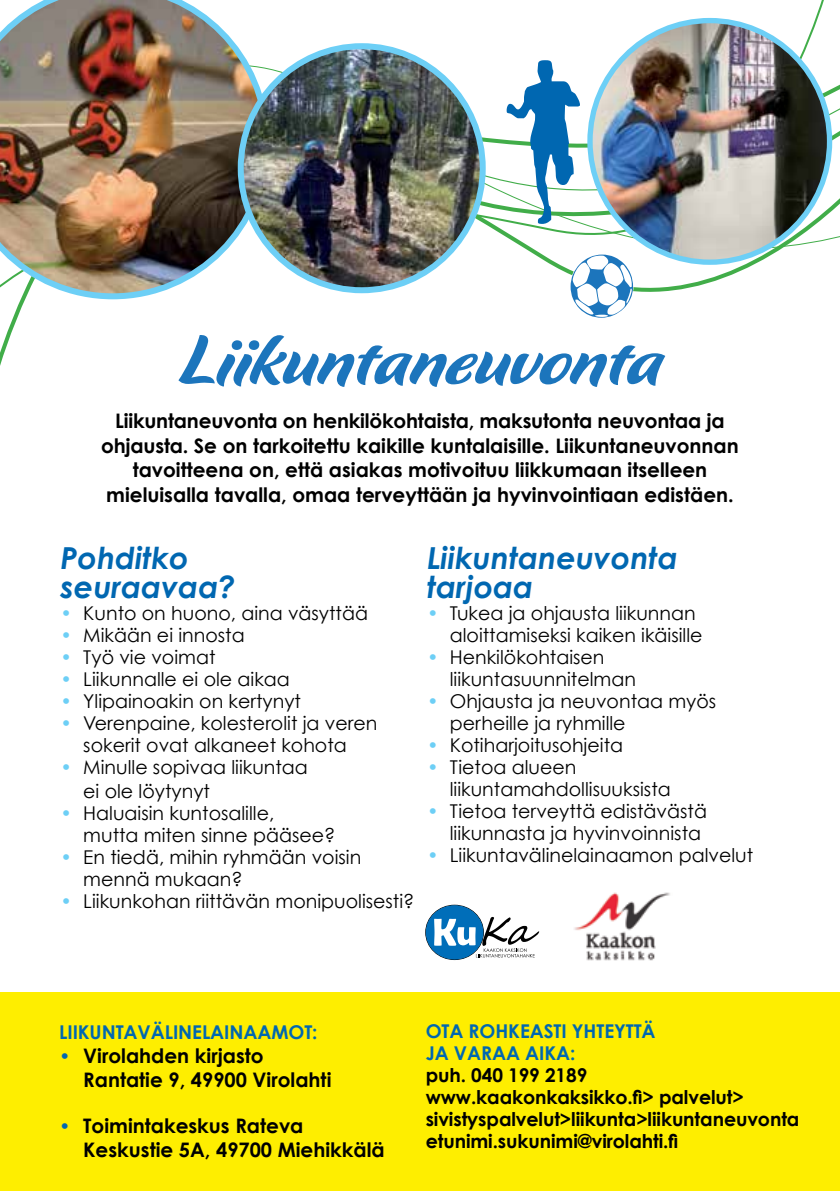
<style>
.page{position:relative;width:840px;height:1191px;background:#fff}
.page>*{position:absolute;margin:0;border:0;box-sizing:border-box;transform-origin:0 0}
.t1{font:500 72px "Flavour";color:#1c75bc}
.t2{font:italic 700 30.4px/29px "Century Gothic";color:#0067b1}
.t3{font:700 20px/24.8px "Century Gothic";color:#000}
.t4{font:19px/22px "Century Gothic";color:#000}
.t5{font:700 19px/22px "Century Gothic";letter-spacing:-.005em;color:#000}
.t6{font:700 19px/22px "Century Gothic";letter-spacing:-.005em;color:#0067b1}
.s1{color:#6dcff6}
.s2{font-size:19px;color:#0067b1}
</style>
<div class="page">
<div style="left:0;top:992px;width:839px;height:199px;background:#feee00"></div>
<svg style="left:0;top:0;width:839px;height:366px"></svg>
<img style="left:0;top:0;width:269px;height:299px">
<img style="left:589px;top:21px;width:240px;height:241px">
<div style="left:587px;top:18px;width:244px;height:247px;border:5px solid #6dcff6;border-radius:50%"></div>
<img style="left:240px;top:46px;width:242px;height:244px">
<div style="left:237px;top:43px;width:248px;height:250px;border:6px solid #6dcff6;border-radius:50%"></div>
<svg style="left:506px;top:60px;width:73px;height:164px"></svg>
<img style="left:574px;top:892px;width:96px;height:69px">
<svg style="left:425px;top:905px;width:114px;height:54px"></svg>
<svg style="left:570px;top:254px;width:62px;height:64px"></svg>
<h1 class="t1" style="left:178px;top:319px;width:485px">Liikuntaneuvonta</h1>
<p class="t3" style="left:101px;top:407px;width:638px;text-align:center">Liikuntaneuvonta on henkilökohtaista, maksutonta neuvontaa ja ohjausta. Se on tarkoitettu kaikille kuntalaisille. Liikuntaneuvonnan tavoitteena on, että asiakas motivoituu liikkumaan itselleen mieluisalla tavalla, omaa terveyttään ja hyvinvointiaan edistäen.</p>
<h2 class="t2" style="left:61px;top:542px;width:176px">Pohditko seuraavaa?</h2>
<p class="t4" style="left:61px;top:602px;width:309px"><span class="s1">•</span> Kunto on huono, aina väsyttää</p>
<p class="t4" style="left:61px;top:624px;width:185px"><span class="s1">•</span> Mikään ei innosta</p>
<p class="t4" style="left:61px;top:646px;width:156px"><span class="s1">•</span> Työ vie voimat</p>
<p class="t4" style="left:61px;top:668px;width:231px"><span class="s1">•</span> Liikunnalle ei ole aikaa</p>
<p class="t4" style="left:61px;top:690px;width:242px"><span class="s1">•</span> Ylipainoakin on kertynyt</p>
<p class="t4" style="left:61px;top:712px;width:318px;text-align:center"><span class="s1">•</span> Verenpaine, kolesterolit ja veren sokerit ovat alkaneet kohota</p>
<p class="t4" style="left:83px;top:755px;width:226px;line-height:24px;text-indent:-23px"><span class="s1">•</span> Minulle sopivaa liikuntaa ei ole löytynyt</p>
<p class="t4" style="left:83px;top:802px;width:253px;text-indent:-23px"><span class="s1">•</span> Haluaisin kuntosalille,<br>mutta miten sinne pääsee?</p>
<p class="t4" style="left:83px;top:846px;width:279px;text-indent:-23px"><span class="s1">•</span> En tiedä, mihin ryhmään voisin mennä mukaan?</p>
<p class="t4" style="left:61px;top:890px;width:355px"><span class="s1">•</span> Liikunkohan riittävän monipuolisesti?</p>
<h2 class="t2" style="left:427px;top:542px;width:252px">Liikuntaneuvonta tarjoaa</h2>
<p class="t4" style="left:449px;top:602px;width:254px;text-indent:-23px"><span class="s1">•</span> Tukea ja ohjausta liikunnan aloittamiseksi kaiken ikäisille</p>
<p class="t4" style="left:449px;top:646px;width:187px;text-indent:-23px"><span class="s1">•</span> Henkilökohtaisen liikuntasuunnitelman</p>
<p class="t4" style="left:449px;top:690px;width:268px;text-indent:-23px"><span class="s1">•</span> Ohjausta ja neuvontaa myös perheille ja ryhmille</p>
<p class="t4" style="left:427px;top:734px;width:197px"><span class="s1">•</span> Kotiharjoitusohjeita</p>
<p class="t4" style="left:449px;top:756px;width:222px;text-indent:-23px"><span class="s1">•</span> Tietoa alueen liikuntamahdollisuuksista</p>
<p class="t4" style="left:449px;top:800px;width:258px;text-indent:-23px"><span class="s1">•</span> Tietoa terveyttä edistävästä liikunnasta ja hyvinvoinnista</p>
<p class="t4" style="left:427px;top:844px;width:327px"><span class="s1">•</span> Liikuntavälinelainaamon palvelut</p>
<p class="t6" style="left:59px;top:1020px;width:260px">LIIKUNTAVÄLINELAINAAMOT:</p>
<p class="t3" style="left:83px;top:1043px;width:250px;line-height:24px;text-indent:-24px"><span class="s2">•</span> Virolahden kirjasto<br>Rantatie 9, 49900 Virolahti</p>
<p class="t3" style="left:83px;top:1113px;width:303px;line-height:24px;text-indent:-24px"><span class="s2">•</span> Toimintakeskus Rateva<br>Keskustie 5A, 49700 Miehikkälä</p>
<p class="t6" style="left:425px;top:1019px;width:231px">OTA ROHKEASTI YHTEYTTÄ<br>JA VARAA AIKA:</p>
<p class="t5" style="left:425px;top:1063px;width:375px">puh. 040 199 2189 www.kaakonkaksikko.fi&gt; palvelut&gt; sivistyspalvelut&gt;liikunta&gt;liikuntaneuvonta etunimi.sukunimi@virolahti.fi</p>
</div>
